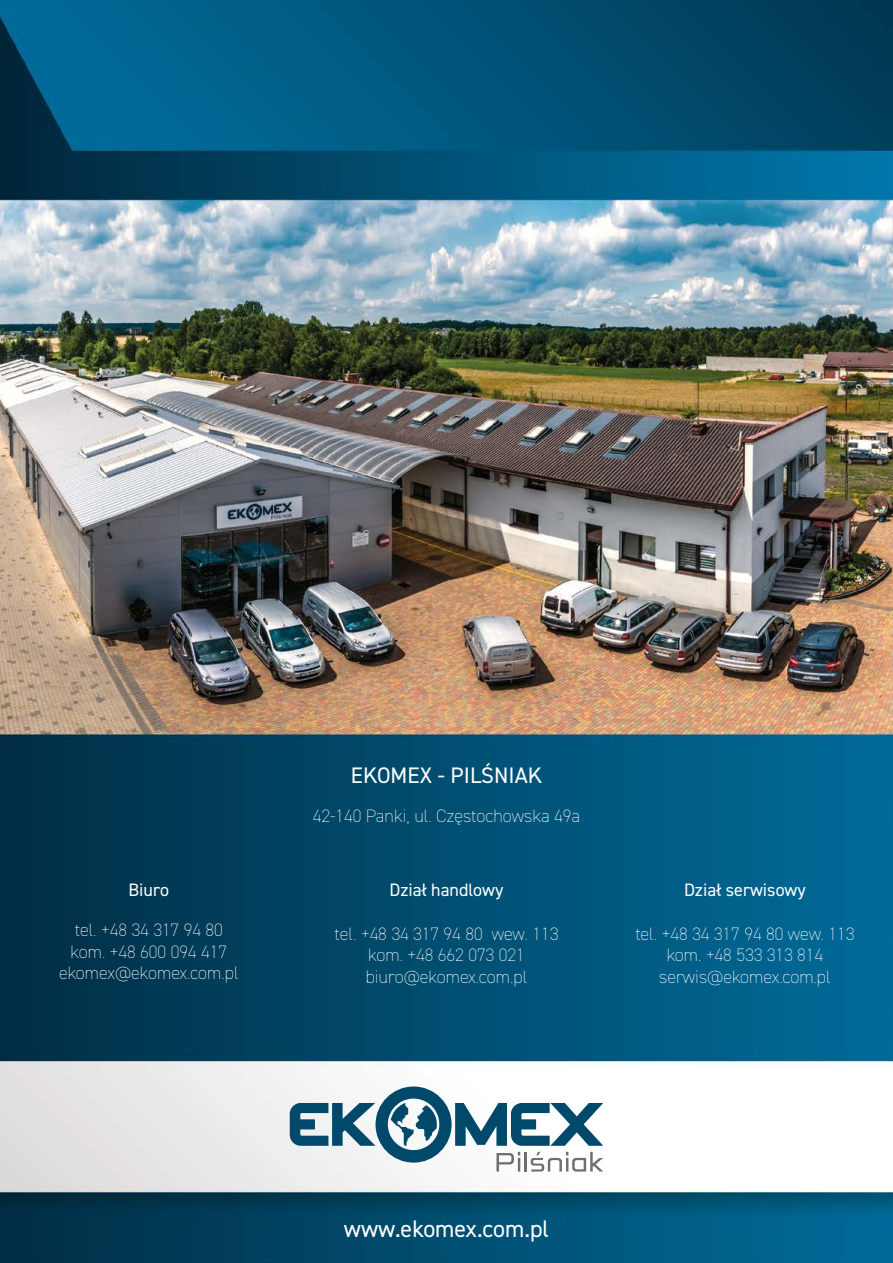
<style>
.page{position:relative;width:893px;height:1263px;background:#fff}
.page>*{position:absolute;margin:0;border:0;box-sizing:border-box;transform-origin:0 0}
.t1{font:24px "DIN2014";color:#fff}
.t2{font:22.5px "DIN2014";color:#fff}
.t3{font:200 18px/21.6px "DIN2014";color:#fff;text-align:center}
.t4{font:18px "DIN2014";color:#fff}
</style>
<div class="page">
<img style="left:0;top:0;width:893px;height:1263px">
<svg style="left:290px;top:1086px;width:313px;height:85px"></svg>
<p class="t4" style="left:129px;top:879px;width:42px">Biuro</p>
<p class="t3" style="left:59px;top:919px;width:181px">tel. +48 34 317 94 80 kom. +48 600 094 417 ekomex@ekomex.com.pl</p>
<p class="t2" style="left:351px;top:761px;width:193px">EKOMEX - PILŚNIAK</p>
<p class="t3" style="left:313px;top:805px;width:269px">42-140 Panki, ul. Częstochowska 49a</p>
<p class="t4" style="left:389px;top:879px;width:116px">Dział handlowy</p>
<p class="t3" style="left:335px;top:923px;width:225px">tel. +48 34 317 94 80 wew. 113 kom. +48 662 073 021 biuro@ekomex.com.pl</p>
<p class="t4" style="left:684px;top:879px;width:123px">Dział serwisowy</p>
<p class="t3" style="left:635px;top:923px;width:221px">tel. +48 34 317 94 80 wew. 113 kom. +48 533 313 814 serwis@ekomex.com.pl</p>
<h1 class="t1" style="left:344px;top:1214px;width:207px">www.ekomex.com.pl</h1>
</div>
